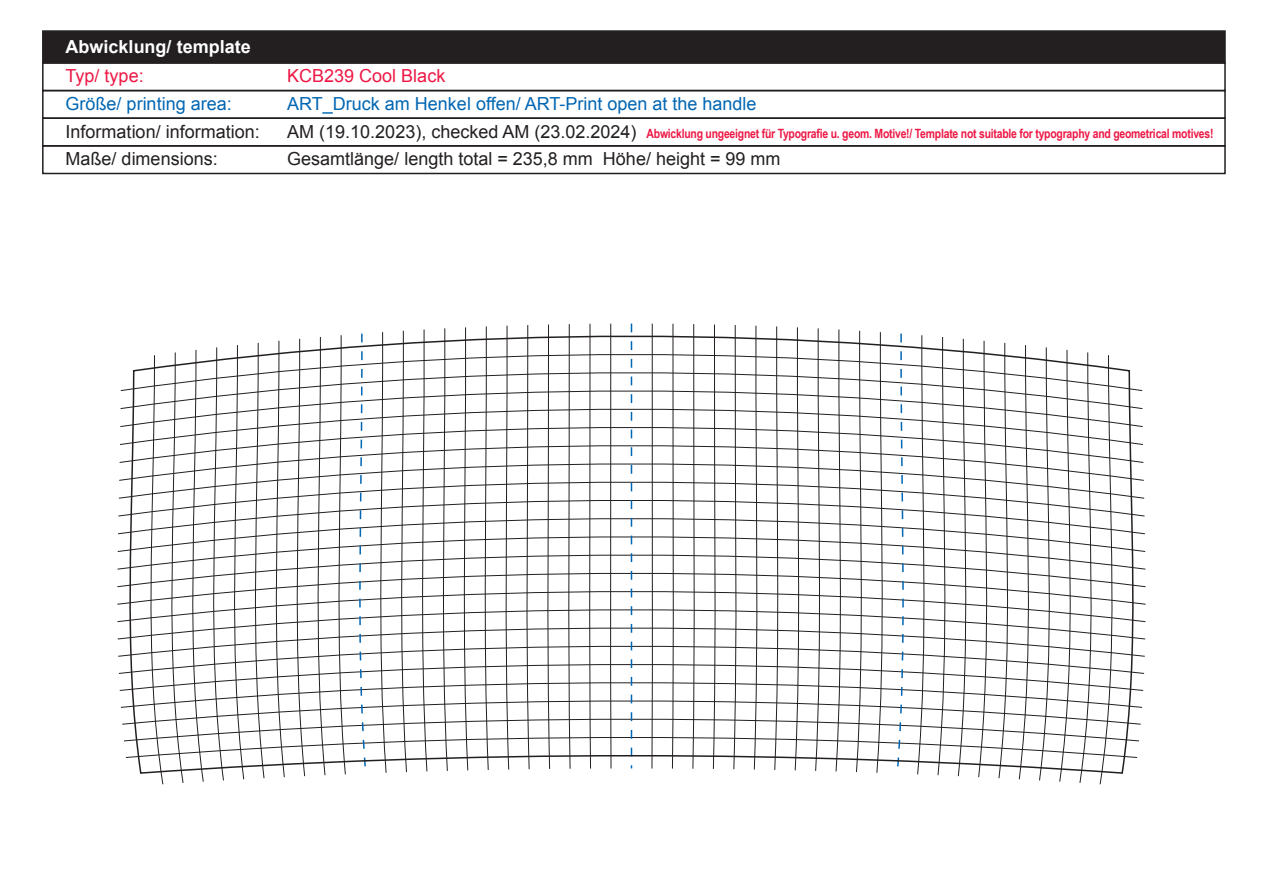
<style>
.page{position:relative;width:1263px;height:893px;background:#fff}
.page>*{position:absolute;margin:0;border:0;box-sizing:border-box;transform-origin:0 0}
.t1{font:18px "Arial";color:#231f20}
.t2{font:18px "Arial";color:#0166b3}
.t3{font:18px "Arial";color:#ed1845}
.t4{font:700 18px "Arial";color:#fff}
.t5{font:700 12.75px "Arial Narrow";letter-spacing:-.02em;color:#ed1845}
.s1{font-family:"Arial";font-weight:400;font-size:18px;color:#231f20}
</style>
<div class="page">
<div style="left:42px;top:30px;width:1184px;height:34px;background:#231f20;border:2px solid #231f20"></div>
<div style="left:42px;top:62px;width:1184px;height:29px;border:2px solid #231f20"></div>
<div style="left:42px;top:90px;width:1184px;height:29px;border:2px solid #231f20"></div>
<div style="left:42px;top:117px;width:1184px;height:30px;border:2px solid #231f20"></div>
<div style="left:42px;top:145px;width:1184px;height:29px;border:2px solid #231f20"></div>
<svg style="left:123px;top:325px;width:1017px;height:450px"></svg>
<h1 class="t4" style="left:66px;top:34px;width:187px">Abwicklung/ template</h1>
<h1 class="t3" style="left:66px;top:64px;width:80px">Typ/ type:</h1>
<h1 class="t3" style="left:287px;top:64px;width:160px">KCB239 Cool Black</h1>
<h1 class="t2" style="left:66px;top:92px;width:168px">Größe/ printing area:</h1>
<h1 class="t2" style="left:287px;top:92px;width:471px">ART_Druck am Henkel offen/ ART-Print open at the handle</h1>
<h1 class="t1" style="left:66px;top:119px;width:196px">Information/ information:</h1>
<p class="t5" style="left:287px;top:126px;width:928px"><span class="s1">AM (19.10.2023), checked AM (23.02.2024)</span> Abwicklung ungeeignet für Typografie u. geom. Motive!/ Template not suitable for typography and geometrical motives!</p>
<h1 class="t1" style="left:66px;top:147px;width:154px">Maße/ dimensions:</h1>
<h1 class="t1" style="left:287px;top:147px;width:495px">Gesamtlänge/ length total = 235,8 mm Höhe/ height = 99 mm</h1>
</div>
